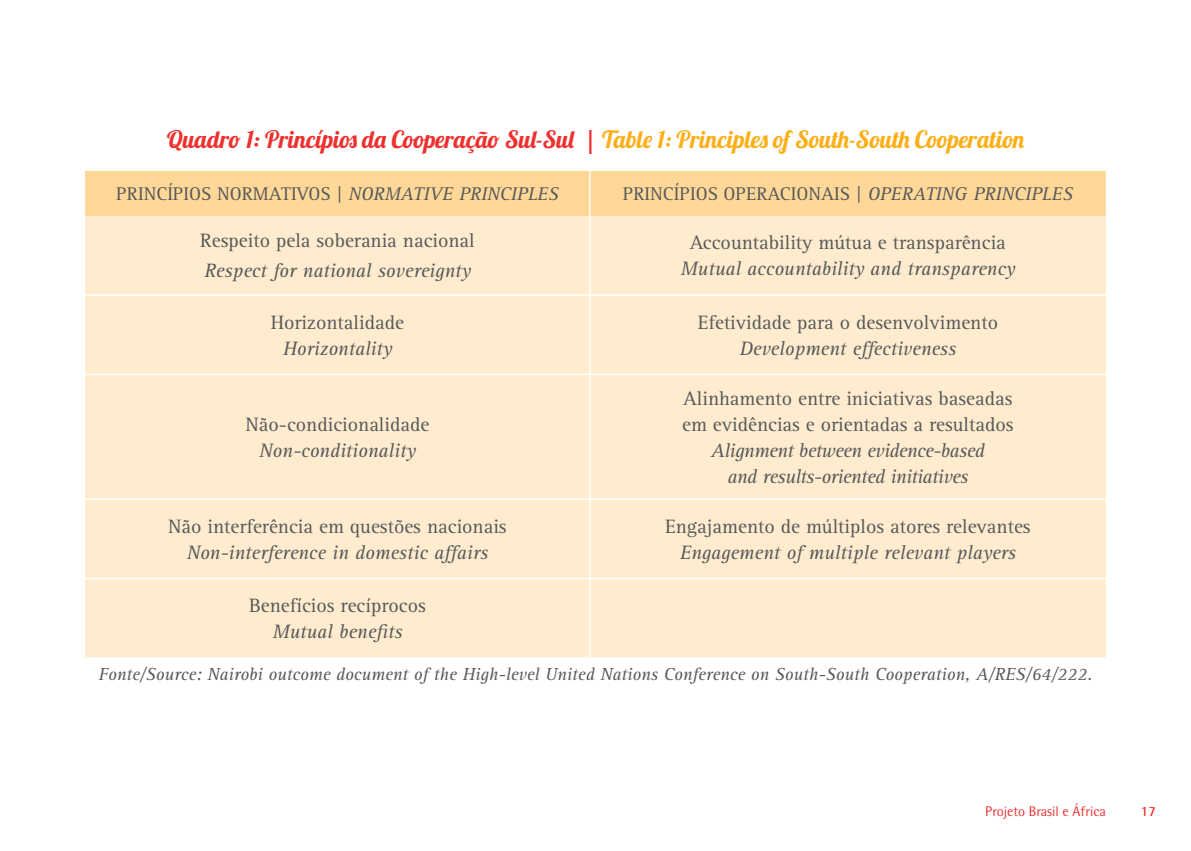
<style>
.page{position:relative;width:1191px;height:851px;background:#fff}
.page>*{position:absolute;margin:0;border:0;box-sizing:border-box;transform-origin:0 0}
.t1{font:24px "Lobster 1.4";color:#fcaf17}
.t2{font:20px/26px "Rotis Serif 55";color:#58595b}
.t3{font:20px "Rotis Serif 56 Italic";color:#58595b}
.t4{font:20px/26px "Rotis Serif 56 Italic";letter-spacing:-.025em;color:#58595b;text-align:center}
.t5{font:19px "Rotis Serif 56 Italic";color:#58595b}
.t6{font:19px "Rotis Serif 55";color:#58595b}
.t7{font:18px "Rotis Serif 56 Italic";color:#58595b}
.t8{font:14px "Rotis Semi Sans 55";color:#ee312f}
.t9{font:14px "Rotis Semi Sans 65 Bold";color:#ee312f}
.s1{color:#ee312f}
.s2{font-family:"Rotis Serif 55"}
</style>
<div class="page">
<div style="left:85px;top:171px;width:1021px;height:45px;background:#ffd898"></div>
<div style="left:85px;top:216px;width:1021px;height:441px;background:#ffecce"></div>
<hr style="left:589px;top:216px;width:1px;height:78px;background:#fff">
<hr style="left:85px;top:294px;width:505px;height:2px;background:#fff">
<hr style="left:590px;top:294px;width:516px;height:2px;background:#fff">
<hr style="left:589px;top:296px;width:1px;height:77px;background:#fff">
<hr style="left:85px;top:373px;width:505px;height:2px;background:#fff">
<hr style="left:590px;top:373px;width:516px;height:2px;background:#fff">
<hr style="left:589px;top:375px;width:1px;height:123px;background:#fff">
<hr style="left:85px;top:498px;width:505px;height:2px;background:#fff">
<hr style="left:590px;top:498px;width:516px;height:2px;background:#fff">
<hr style="left:589px;top:500px;width:1px;height:77px;background:#fff">
<hr style="left:85px;top:577px;width:505px;height:2px;background:#fff">
<hr style="left:590px;top:577px;width:516px;height:2px;background:#fff">
<hr style="left:589px;top:579px;width:1px;height:78px;background:#fff">
<hr style="left:589px;top:171px;width:1px;height:45px;background:#fff">
<p class="t1" style="left:167px;top:124px;width:859px"><span class="s1">Quadro 1: Princípios da Cooperação Sul-Sul |</span> Table 1: Principles of South-South Cooperation</p>
<p class="t6" style="left:116px;top:183px;width:21px">Princípios</p>
<p class="t6" style="left:217px;top:183px;width:13px">normativos</p>
<p class="t5" style="left:336px;top:183px;width:61px"><span class="s2">|</span> Normative</p>
<p class="t5" style="left:459px;top:183px;width:22px">Principles</p>
<p class="t6" style="left:623px;top:183px;width:21px">Princípios</p>
<p class="t6" style="left:723px;top:183px;width:13px">opera</p>
<p class="t5" style="left:780px;top:183px;width:112px"><span class="s2">CIONAIS |</span> Operating</p>
<p class="t5" style="left:973px;top:183px;width:22px">Principles</p>
<p class="t2" style="left:200px;top:228px;width:276px">Respeito pela soberania nacional</p>
<p class="t3" style="left:204px;top:259px;width:268px">Respect for national sovereignty</p>
<p class="t2" style="left:690px;top:230px;width:317px">Accountability mútua e transparência</p>
<p class="t3" style="left:680px;top:257px;width:336px">Mutual accountability and transparency</p>
<p class="t2" style="left:271px;top:309px;width:135px">Horizontalidade</p>
<p class="t3" style="left:283px;top:337px;width:111px">Horizontality</p>
<p class="t2" style="left:245px;top:411px;width:185px">Não-condicionalidade</p>
<p class="t3" style="left:259px;top:439px;width:158px">Non-conditionality</p>
<p class="t2" style="left:168px;top:514px;width:340px">Não interferência em questões nacionais</p>
<p class="t3" style="left:187px;top:541px;width:303px">Non-interference in domestic affairs</p>
<p class="t2" style="left:697px;top:309px;width:302px">Efetividade para o desenvolvimento</p>
<p class="t3" style="left:739px;top:337px;width:218px">Development effectiveness</p>
<p class="t2" style="left:682px;top:385px;width:333px">Alinhamento entre iniciativas baseadas em evidências e orientadas a resultados</p>
<p class="t4" style="left:711px;top:438px;width:275px">Alignment between evidence-based and results-oriented initiatives</p>
<p class="t2" style="left:665px;top:514px;width:367px">Engajamento de múltiplos atores relevantes</p>
<p class="t3" style="left:679px;top:541px;width:338px">Engagement of multiple relevant players</p>
<p class="t2" style="left:249px;top:593px;width:178px">Benefícios recíprocos</p>
<p class="t3" style="left:272px;top:620px;width:132px">Mutual benefits</p>
<p class="t7" style="left:98px;top:664px;width:995px">Fonte/Source: Nairobi outcome document of the High-level United Nations Conference on South-South Cooperation, A/RES/64/222.</p>
<p class="t8" style="left:985px;top:803px;width:122px">Projeto Brasil e África</p>
<p class="t9" style="left:1141px;top:802px;width:17px">17</p>
</div>
